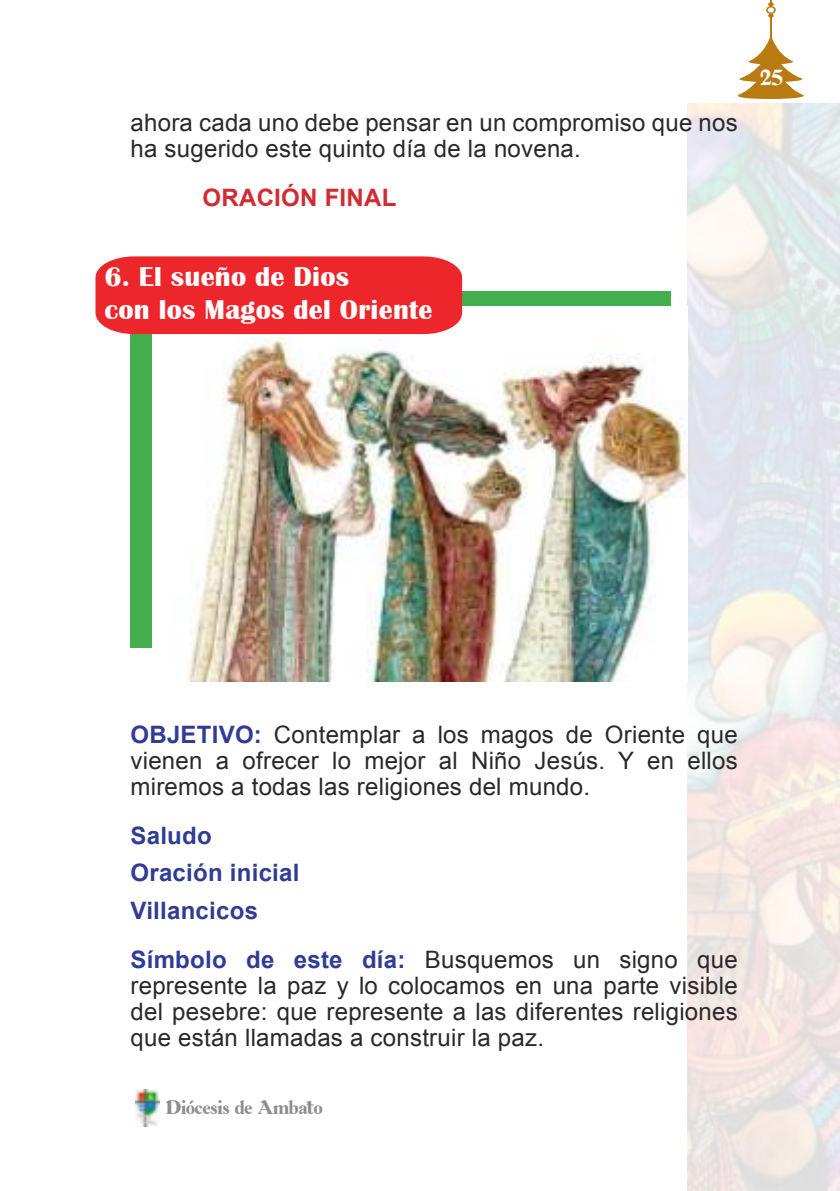
<style>
.page{position:relative;width:840px;height:1191px;background:#fff}
.page>*{position:absolute;margin:0;border:0;box-sizing:border-box;transform-origin:0 0}
.t1{font:700 28px/33.4px "Britannic";letter-spacing:.01em;color:#fff}
.t2{font:24px/26px "Arial";letter-spacing:.01em;color:#2b2829;text-align:justify}
.t3{font:700 24px/37.4px "Arial";letter-spacing:.01em;color:#313c96}
.t4{font:700 24px "Arial";letter-spacing:.01em;color:#d22b31}
.t5{font:20px "Amboqia Boriango";color:#fff}
.t6{font:18px "Amboqia Boriango";color:#8b8d8f}
.s1{font-weight:700;color:#313c96}
</style>
<div class="page">
<svg style="left:737px;top:35px;width:66px;height:64px"></svg>
<hr style="left:769px;top:13px;width:2px;height:29px;background:#ba7a12">
<svg style="left:766px;top:0;width:9px;height:18px"></svg>
<img style="left:136px;top:1089px;width:24px;height:37px">
<div style="left:130px;top:291px;width:540px;height:357px;background:#45ae4c"></div>
<img style="left:153px;top:306px;width:534px;height:376px">
<div style="left:95px;top:256px;width:367px;height:78px;background:#ed262c"></div>
<p class="t2" style="left:130px;top:112px;width:608px">ahora cada uno debe pensar en un compromiso que nos ha sugerido este quinto día de la novena.</p>
<p class="t4" style="left:202px;top:188px;width:195px">ORACIÓN FINAL</p>
<p class="t5" style="left:759px;top:66px;width:24px">25</p>
<p class="t1" style="left:104px;top:262px;width:329px">6. El sueño de Dios<br>con los Magos del Oriente</p>
<p class="t2" style="left:130px;top:724px;width:608px"><span class="s1">OBJETIVO:</span> Contemplar a los magos de Oriente que vienen a ofrecer lo mejor al Niño Jesús. Y en ellos miremos a todas las religiones del mundo.</p>
<p class="t3" style="left:130px;top:819px;width:170px">Saludo<br>Oración inicial<br>Villancicos</p>
<p class="t2" style="left:130px;top:948px;width:608px"><span class="s1">Símbolo de este día:</span> Busquemos un signo que represente la paz y lo colocamos en una parte visible del pesebre: que represente a las diferentes religiones que están llamadas a construir la paz.</p>
<p class="t6" style="left:166px;top:1097px;width:158px">Diócesis de Ambato</p>
</div>
